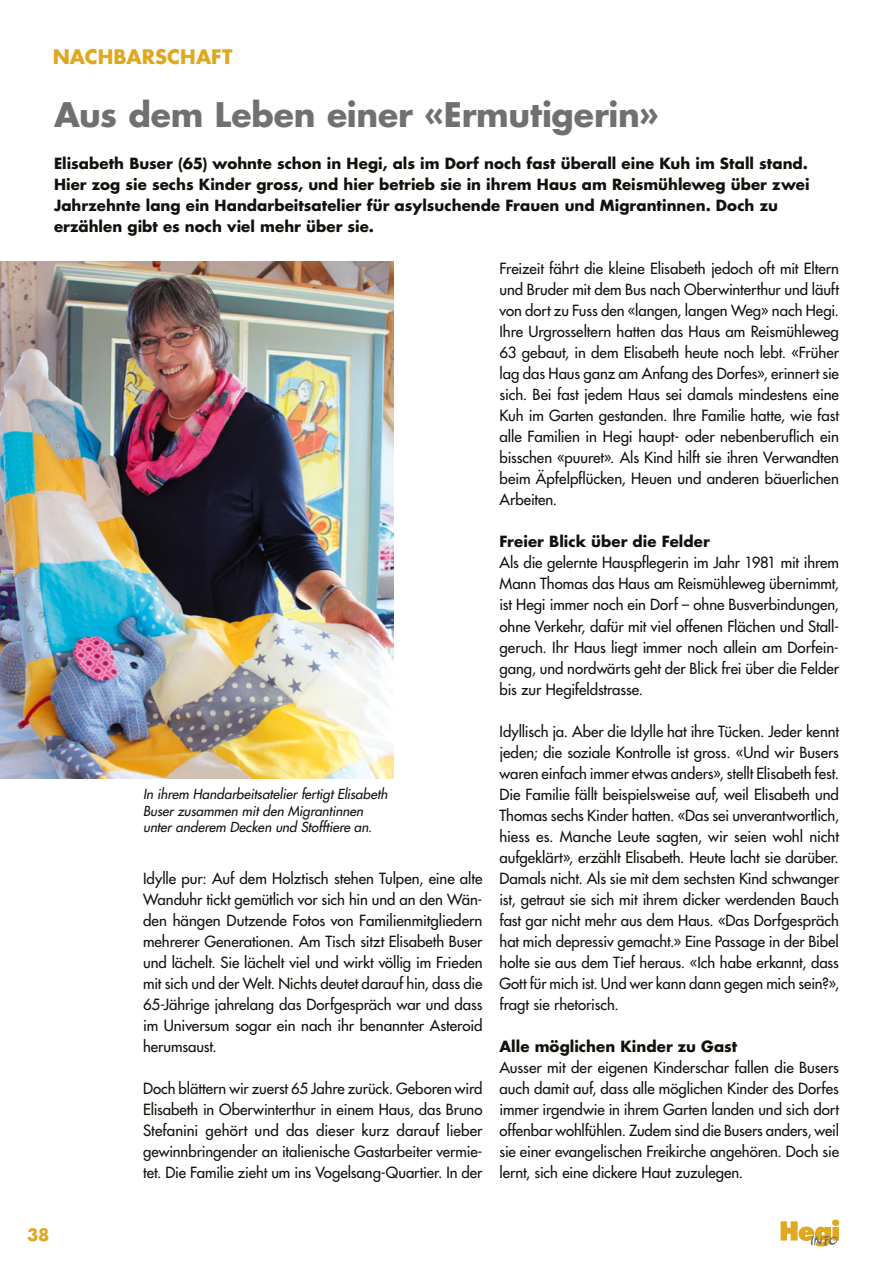
<style>
.page{position:relative;width:893px;height:1263px;background:#fff}
.page>*{position:absolute;margin:0;border:0;box-sizing:border-box;transform-origin:0 0}
.t1{font:700 33px "Futura Std";letter-spacing:-.005em;color:#6f7070}
.t2{font:700 19.5px "Futura Std";letter-spacing:.005em;color:#dfa81f}
.t3{font:700 16.5px "Futura Std";color:#dfa81f}
.t4{font:500 15px/21px "Futura Std";letter-spacing:-.005em;color:#12120d;text-align:justify}
.t5{font:700 15px/21px "Futura Std";color:#12120d}
.t6{font:italic 500 13.5px/16.2px "Futura Std";color:#12120d}
</style>
<div class="page">
<svg style="left:781px;top:1219px;width:58px;height:27px"></svg>
<img style="left:0;top:261px;width:393px;height:517px">
<h2 class="t2" style="left:53px;top:44px;width:181px">NACHBARSCHAFT</h2>
<h1 class="t1" style="left:54px;top:93px;width:606px">Aus dem Leben einer «Ermutigerin»</h1>
<p class="t5" style="left:54px;top:153px;width:757px">Elisabeth Buser (65) wohnte schon in Hegi, als im Dorf noch fast überall eine Kuh im Stall stand.<br>Hier zog sie sechs Kinder gross, und hier betrieb sie in ihrem Haus am Reismühleweg über zwei Jahrzehnte lang ein Handarbeitsatelier für asylsuchende Frauen und Migrantinnen. Doch zu erzählen gibt es noch viel mehr über sie.</p>
<p class="t3" style="left:27px;top:1223px;width:24px">38</p>
<p class="t6" style="left:143px;top:787px;width:246px">In ihrem Handarbeitsatelier fertigt Elisabeth<br>Buser zusammen mit den Migrantinnen unter anderem Decken und Stofftiere an.</p>
<p class="t4" style="left:143px;top:867px;width:341px">Idylle pur: Auf dem Holztisch stehen Tulpen, eine alte Wanduhr tickt gemütlich vor sich hin und an den Wän&shy;den hängen Dutzende Fotos von Familienmitgliedern mehrerer Generationen. Am Tisch sitzt Elisabeth Buser und lächelt. Sie lächelt viel und wirkt völlig im Frieden mit sich und der Welt. Nichts deutet darauf hin, dass die 65-Jährige jahrelang das Dorfgespräch war und dass im Universum sogar ein nach ihr benannter Asteroid herumsaust.</p>
<p class="t4" style="left:143px;top:1077px;width:341px">Doch blättern wir zuerst 65 Jahre zurück. Geboren wird Elisabeth in Oberwinterthur in einem Haus, das Bruno Stefanini gehört und das dieser kurz darauf lieber gewinnbringender an italienische Gastarbeiter vermie&shy;tet. Die Familie zieht um ins Vogelsang-Quartier. In der</p>
<p class="t4" style="left:500px;top:258px;width:341px">Freizeit fährt die kleine Elisabeth jedoch oft mit Eltern und Bruder mit dem Bus nach Oberwinterthur und läuft von dort zu Fuss den «langen, langen Weg» nach Hegi.<br>Ihre Urgrosseltern hatten das Haus am Reismühleweg 63 gebaut, in dem Elisabeth heute noch lebt. «Früher lag das Haus ganz am Anfang des Dorfes», erinnert sie sich. Bei fast jedem Haus sei damals mindestens eine Kuh im Garten gestanden. Ihre Familie hatte, wie fast alle Familien in Hegi haupt- oder nebenberuflich ein bisschen «puuret». Als Kind hilft sie ihren Verwandten beim Äpfelpflücken, Heuen und anderen bäuerlichen Arbeiten.</p>
<p class="t5" style="left:500px;top:531px;width:212px">Freier Blick über die Felder</p>
<p class="t4" style="left:500px;top:552px;width:341px">Als die gelernte Hauspflegerin im Jahr 1981 mit ihrem Mann Thomas das Haus am Reismühleweg übernimmt, ist Hegi immer noch ein Dorf – ohne Busverbindungen, ohne Verkehr, dafür mit viel offenen Flächen und Stall&shy;geruch. Ihr Haus liegt immer noch allein am Dorfein&shy;gang, und nordwärts geht der Blick frei über die Felder bis zur Hegifeldstrasse.</p>
<p class="t4" style="left:500px;top:720px;width:341px">Idyllisch ja. Aber die Idylle hat ihre Tücken. Jeder kennt jeden; die soziale Kontrolle ist gross. «Und wir Busers waren einfach immer etwas anders», stellt Elisabeth fest.<br>Die Familie fällt beispielsweise auf, weil Elisabeth und Thomas sechs Kinder hatten. «Das sei unverantwortlich, hiess es. Manche Leute sagten, wir seien wohl nicht aufgeklärt», erzählt Elisabeth. Heute lacht sie darüber.<br>Damals nicht. Als sie mit dem sechsten Kind schwanger ist, getraut sie sich mit ihrem dicker werdenden Bauch fast gar nicht mehr aus dem Haus. «Das Dorfgespräch hat mich depressiv gemacht.» Eine Passage in der Bibel holte sie aus dem Tief heraus. «Ich habe erkannt, dass Gott für mich ist. Und wer kann dann gegen mich sein?», fragt sie rhetorisch.</p>
<p class="t5" style="left:500px;top:1035px;width:239px">Alle möglichen Kinder zu Gast</p>
<p class="t4" style="left:500px;top:1056px;width:341px">Ausser mit der eigenen Kinderschar fallen die Busers auch damit auf, dass alle möglichen Kinder des Dorfes immer irgendwie in ihrem Garten landen und sich dort offenbar wohlfühlen. Zudem sind die Busers anders, weil sie einer evangelischen Freikirche angehören. Doch sie lernt, sich eine dickere Haut zuzulegen.</p>
</div>
